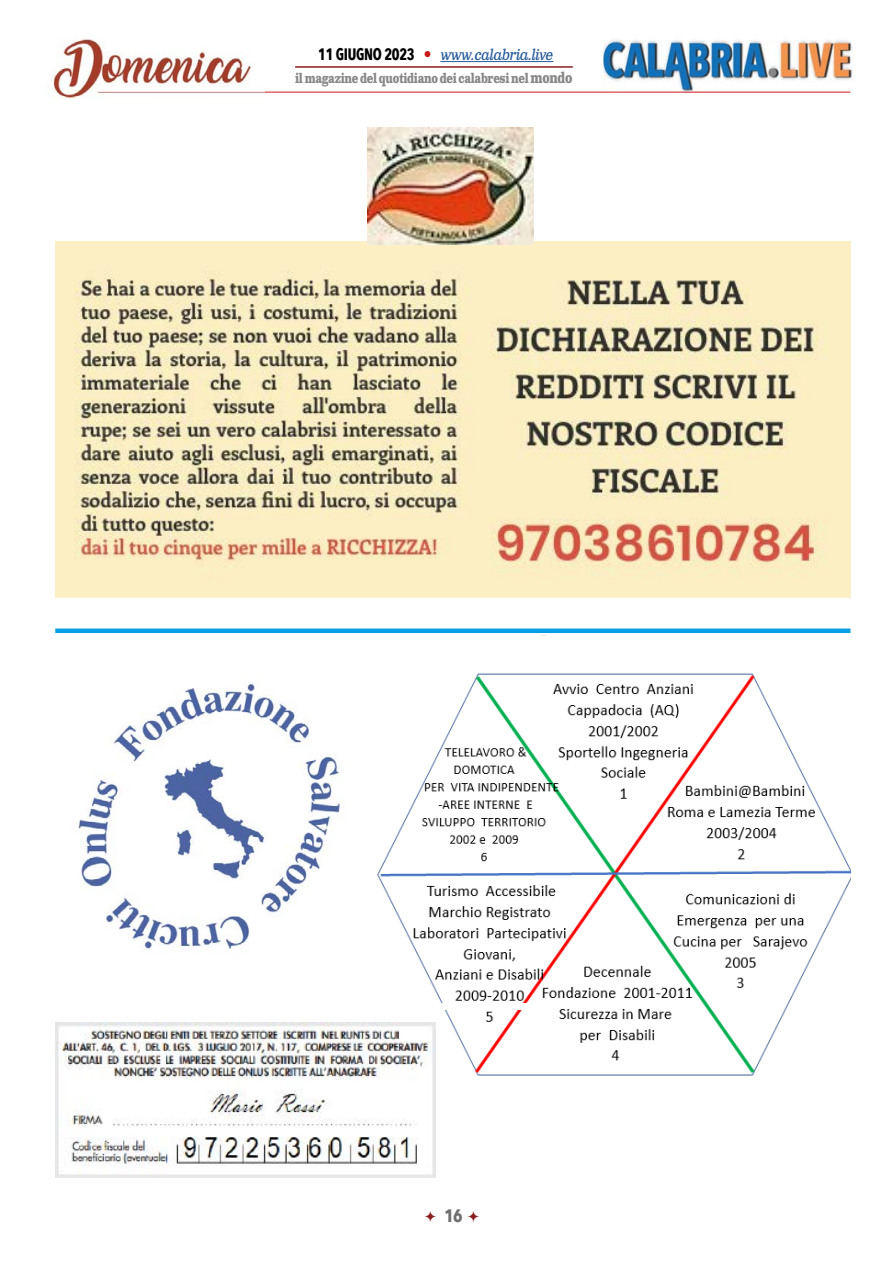
<style>
.page{position:relative;width:893px;height:1263px;background:#fff}
.page>*{position:absolute;margin:0;border:0;box-sizing:border-box;transform-origin:0 0}
.t1{font:700 18px "Avenir Next Condensed";color:#706f6f}
.t2{font:italic 15px "Clarendon Text Pro";letter-spacing:-.025em;color:#275b9b;scale:.9 1}
.t3{font:700 13.5px "Clarendon Text Pro";letter-spacing:-.03em;color:#878787;scale:.75 1}
.s1{font-family:"Avenir Next Condensed";font-weight:700;font-style:normal;font-size:16.5px;color:#000}
.s2{font-weight:700;font-style:normal;font-size:16.5px;color:#ca181a}
.s3{font-size:15px}
</style>
<div class="page">
<hr style="left:440px;top:61px;width:113px;height:1px;background:#275b9b">
<hr style="left:295px;top:66px;width:278px;height:2px;background:#8b1c1f">
<img style="left:604px;top:40px;width:249px;height:52px">
<hr style="left:103px;top:92px;width:747px;height:1px;background:#cd1719">
<img style="left:53px;top:39px;width:211px;height:60px">
<img style="left:55px;top:241px;width:795px;height:358px">
<img style="left:367px;top:128px;width:167px;height:117px">
<div style="left:55px;top:628px;width:795px;height:5px;background:#009fe3"></div>
<img style="left:372px;top:673px;width:478px;height:403px">
<div style="left:0;top:1003px;width:531px;height:7px;background:#fff"></div>
<img style="left:78px;top:683px;width:267px;height:266px">
<img style="left:55px;top:1023px;width:381px;height:155px">
<p class="t2" style="left:318px;top:46px;width:263px"><span class="s1">11 GIUGNO 2023</span> <span class="s2">•</span> www.calabria.live</p>
<p class="t3" style="left:295px;top:70px;width:371px">il magazine del quotidiano dei calabresi nel <span class="s3">mondo</span></p>
<h1 class="t1" style="left:444px;top:1205px;width:19px">16</h1>
</div>
